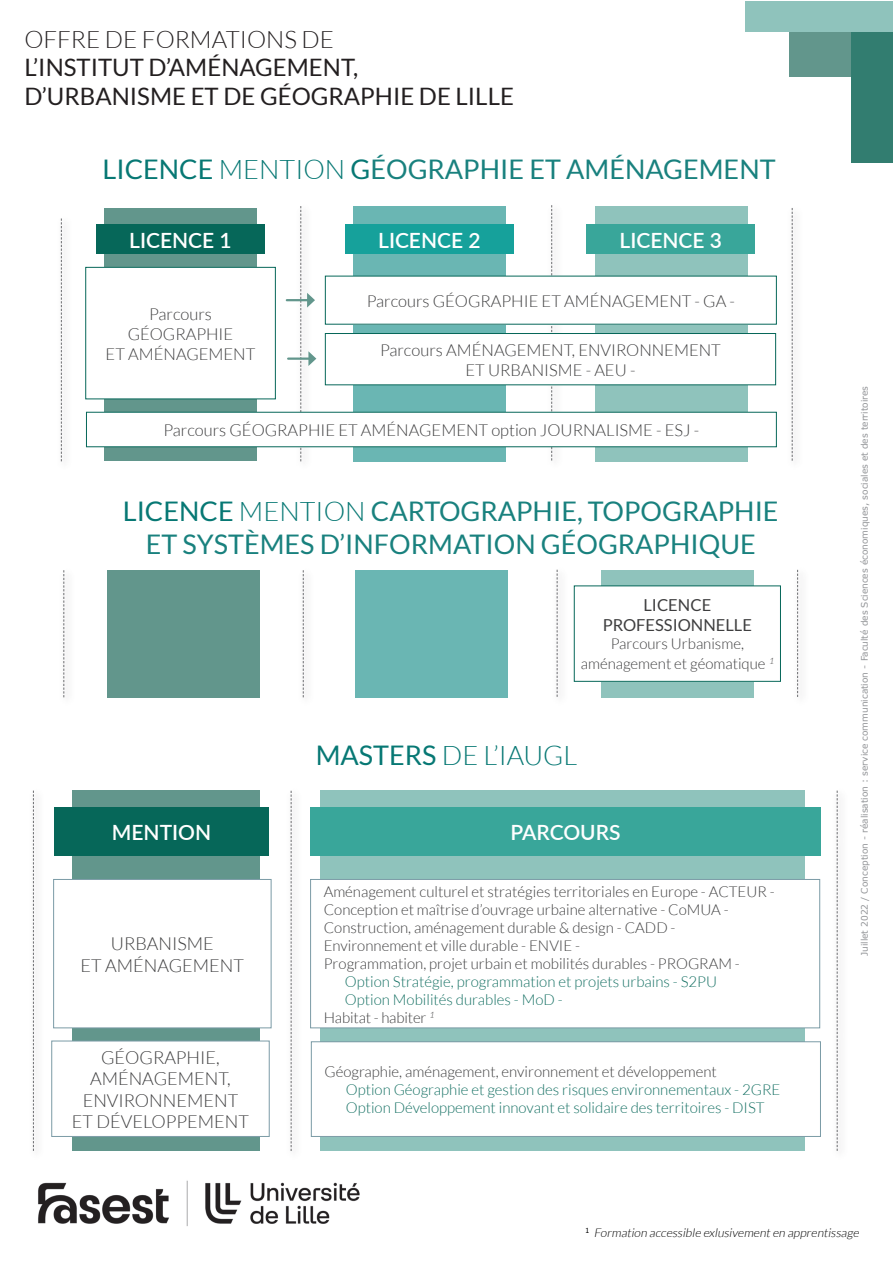
<style>
.page{position:relative;width:893px;height:1263px;background:#fff}
.page>*{position:absolute;margin:0;border:0;box-sizing:border-box;transform-origin:0 0}
.t1{font:27px "Lato";color:#19817e}
.t2{font:300 27px "Lato";color:#077874}
.t3{font:24px "Lato";color:#231f20}
.t4{font:300 24px "Lato";color:#231f20}
.t5{font:600 21px "Lato";color:#fff}
.t6{font:300 18px "Lato";color:#3e3e3f}
.t7{font:300 16.5px "Lato";color:#3e3e3f}
.t8{font:16.5px "Lato";color:#3e3e3f}
.t9{font:300 15px "Lato";color:#3e3e3f}
.t10{font:300 15px/18px "Lato";color:#167164}
.t11{font:italic 300 12px "Lato";color:#000}
.t12{font:9px "Verdana";color:#939598}
.s1{color:#077874}
.s2{font-weight:300;color:#077874}
.s3{font-weight:400}
</style>
<div class="page">
<div style="left:789px;top:2px;width:103px;height:75px;background:#62968c"></div>
<div style="left:852px;top:14px;width:41px;height:149px;background:#327d70"></div>
<div style="left:745px;top:1px;width:148px;height:30px;background:#8fc3bc"></div>
<div style="left:596px;top:206px;width:152px;height:255px;background:#8fc3bc"></div>
<div style="left:353px;top:206px;width:152px;height:255px;background:#6ab6b3"></div>
<div style="left:547px;top:202px;width:16px;height:268px;background:#231f20;opacity:.75"></div>
<svg style="left:551px;top:205px;width:1px;height:255px"></svg>
<div style="left:296px;top:202px;width:16px;height:269px;background:#231f20;opacity:.75"></div>
<svg style="left:300px;top:206px;width:1px;height:255px"></svg>
<div style="left:105px;top:208px;width:152px;height:253px;background:#62968c"></div>
<div style="left:86px;top:267px;width:189px;height:132px;background:#fff"></div>
<div style="left:85px;top:267px;width:191px;height:132px;border:1px solid #066759"></div>
<div style="left:325px;top:276px;width:451px;height:48px;background:#fff"></div>
<div style="left:325px;top:333px;width:451px;height:52px;background:#fff"></div>
<div style="left:325px;top:333px;width:451px;height:52px;border:1px solid #066759"></div>
<div style="left:787px;top:204px;width:16px;height:267px;background:#f9f9f9"></div>
<svg style="left:792px;top:208px;width:1px;height:253px"></svg>
<div style="left:56px;top:215px;width:16px;height:256px;background:#fafafa"></div>
<svg style="left:61px;top:218px;width:1px;height:243px"></svg>
<div style="left:96px;top:225px;width:169px;height:29px;background:#066759"></div>
<div style="left:345px;top:225px;width:169px;height:29px;background:#16a19b"></div>
<div style="left:586px;top:225px;width:169px;height:29px;background:#39a69a"></div>
<div style="left:86px;top:412px;width:690px;height:35px;background:#fff"></div>
<hr style="left:288px;top:357px;width:22px;height:3px;background:#62968c">
<svg style="left:308px;top:351px;width:8px;height:15px"></svg>
<hr style="left:287px;top:299px;width:22px;height:2px;background:#62968c">
<svg style="left:307px;top:293px;width:8px;height:15px"></svg>
<div style="left:321px;top:791px;width:484px;height:360px;background:#8fc3bc"></div>
<div style="left:286px;top:787px;width:16px;height:374px;background:#f9f9f9"></div>
<svg style="left:291px;top:791px;width:1px;height:360px"></svg>
<div style="left:72px;top:791px;width:188px;height:360px;background:#62968c"></div>
<div style="left:832px;top:787px;width:16px;height:374px;background:#f9f9f9"></div>
<svg style="left:837px;top:791px;width:1px;height:360px"></svg>
<div style="left:28px;top:787px;width:17px;height:374px;background:#fafafa"></div>
<svg style="left:33px;top:791px;width:1px;height:360px"></svg>
<div style="left:54px;top:807px;width:215px;height:49px;background:#066759"></div>
<div style="left:310px;top:807px;width:511px;height:49px;background:#39a69a"></div>
<div style="left:52px;top:1041px;width:217px;height:95px;background:#fff"></div>
<div style="left:51px;top:1041px;width:219px;height:96px;border:1px solid #7b9ba6"></div>
<div style="left:311px;top:1042px;width:509px;height:94px;background:#fff"></div>
<div style="left:311px;top:1041px;width:510px;height:96px;border:1px solid #7b9ba6"></div>
<div style="left:54px;top:879px;width:217px;height:149px;background:#fff"></div>
<div style="left:53px;top:879px;width:218px;height:149px;border:1px solid #7b9ba6"></div>
<div style="left:311px;top:879px;width:509px;height:149px;background:#fff"></div>
<div style="left:310px;top:879px;width:510px;height:149px;border:1px solid #7b9ba6"></div>
<div style="left:601px;top:570px;width:152px;height:127px;background:#8fc3bc"></div>
<div style="left:552px;top:566px;width:16px;height:140px;background:#fafafa"></div>
<svg style="left:557px;top:570px;width:1px;height:127px"></svg>
<div style="left:792px;top:566px;width:17px;height:141px;background:#fafafa"></div>
<svg style="left:797px;top:570px;width:1px;height:127px"></svg>
<div style="left:574px;top:586px;width:206px;height:95px;background:#fff"></div>
<div style="left:574px;top:585px;width:207px;height:97px;border:1px solid #066759"></div>
<div style="left:356px;top:570px;width:152px;height:127px;background:#6ab6b3"></div>
<div style="left:298px;top:567px;width:16px;height:140px;background:#fafafa"></div>
<svg style="left:303px;top:570px;width:1px;height:127px"></svg>
<div style="left:107px;top:570px;width:152px;height:127px;background:#62968c"></div>
<div style="left:59px;top:567px;width:16px;height:140px;background:#fafafa"></div>
<svg style="left:63px;top:570px;width:1px;height:127px"></svg>
<img style="left:38px;top:1180px;width:322px;height:46px">
<p class="t4" style="left:24px;top:26px;width:311px">OFFRE DE FORMATIONS DE</p>
<p class="t3" style="left:24px;top:54px;width:335px">L’INSTITUT D’AMÉNAGEMENT,</p>
<p class="t3" style="left:24px;top:83px;width:491px">D’URBANISME ET DE GÉOGRAPHIE DE LILLE</p>
<p class="t1" style="left:103px;top:155px;width:675px"><span class="s1">LICENCE</span> <span class="s2">MENTION</span> <span class="s1">G</span>ÉOGRAPHIE ET AMÉNAGEMENT</p>
<p class="t5" style="left:129px;top:225px;width:104px">LICENCE 1</p>
<p class="t5" style="left:378px;top:225px;width:104px">LICENCE 2</p>
<p class="t5" style="left:620px;top:225px;width:104px">LICENCE 3</p>
<p class="t7" style="left:149px;top:305px;width:64px">Parcours</p>
<p class="t7" style="left:128px;top:325px;width:107px">GÉOGRAPHIE</p>
<p class="t7" style="left:106px;top:345px;width:151px">ET AMÉNAGEMENT</p>
<p class="t7" style="left:367px;top:292px;width:370px">Parcours GÉOGRAPHIE ET AMÉNAGEMENT - GA -</p>
<p class="t7" style="left:380px;top:341px;width:342px">Parcours AMÉNAGEMENT, ENVIRONNEMENT</p>
<p class="t7" style="left:465px;top:361px;width:172px">ET URBANISME - AEU -</p>
<p class="t7" style="left:163px;top:421px;width:537px">Parcours GÉOGRAPHIE ET AMÉNAGEMENT option JOURNALISME - ESJ -</p>
<p class="t1" style="left:123px;top:497px;width:657px"><span class="s1">LICENCE</span> <span class="s2">MENTION</span> CARTOGRAPHIE, TOPOGRAPHIE</p>
<p class="t1" style="left:146px;top:529px;width:612px">ET SYSTÈMES D’INFORMATION GÉOGRAPHIQUE</p>
<p class="t8" style="left:643px;top:596px;width:69px">LICENCE</p>
<p class="t8" style="left:603px;top:616px;width:151px">PROFESSIONNELLE</p>
<p class="t9" style="left:611px;top:636px;width:135px">Parcours Urbanisme,</p>
<p class="t9" style="left:581px;top:656px;width:196px">aménagement et géomatique <sup>1</sup></p>
<p class="t2" style="left:316px;top:740px;width:263px"><span class="s3">MASTERS</span> DE L’IAUGL</p>
<p class="t5" style="left:112px;top:817px;width:101px">MENTION</p>
<p class="t5" style="left:510px;top:817px;width:112px">PARCOURS</p>
<p class="t6" style="left:111px;top:934px;width:105px">URBANISME</p>
<p class="t6" style="left:81px;top:955px;width:165px">ET AMÉNAGEMENT</p>
<p class="t6" style="left:101px;top:1047px;width:120px">GÉOGRAPHIE,</p>
<p class="t6" style="left:90px;top:1069px;width:142px">AMÉNAGEMENT,</p>
<p class="t6" style="left:83px;top:1091px;width:157px">ENVIRONNEMENT</p>
<p class="t6" style="left:72px;top:1112px;width:179px">ET DÉVELOPPEMENT</p>
<p class="t9" style="left:324px;top:883px;width:453px">Aménagement culturel et stratégies territoriales en Europe - ACTEUR -</p>
<p class="t9" style="left:324px;top:901px;width:406px">Conception et maîtrise d’ouvrage urbaine alternative - CoMUA -</p>
<p class="t9" style="left:324px;top:919px;width:353px">Construction, aménagement durable &amp; design - CADD -</p>
<p class="t9" style="left:324px;top:937px;width:258px">Environnement et ville durable - ENVIE -</p>
<p class="t9" style="left:324px;top:955px;width:418px">Programmation, projet urbain et mobilités durables - PROGRAM -</p>
<p class="t10" style="left:345px;top:972px;width:374px">Option Stratégie, programmation et projets urbains - S2PU<br>Option Mobilités durables - MoD -</p>
<p class="t9" style="left:324px;top:1009px;width:114px">Habitat - habiter <sup>1</sup></p>
<p class="t9" style="left:324px;top:1064px;width:394px">Géographie, aménagement, environnement et développement</p>
<p class="t10" style="left:346px;top:1081px;width:436px">Option Géographie et gestion des risques environnementaux - 2GRE<br>Option Développement innovant et solidaire des territoires - DIST</p>
<p class="t12" style="left:859px;top:956px;width:572px;rotate:-90deg">Juillet 2022 / Conception - réalisation : service communication - Faculté des Sciences économiques, sociales et des territoires</p>
<p class="t11" style="left:585px;top:1226px;width:278px"><sup>1</sup> Formation accessible exlusivement en apprentissage</p>
</div>
